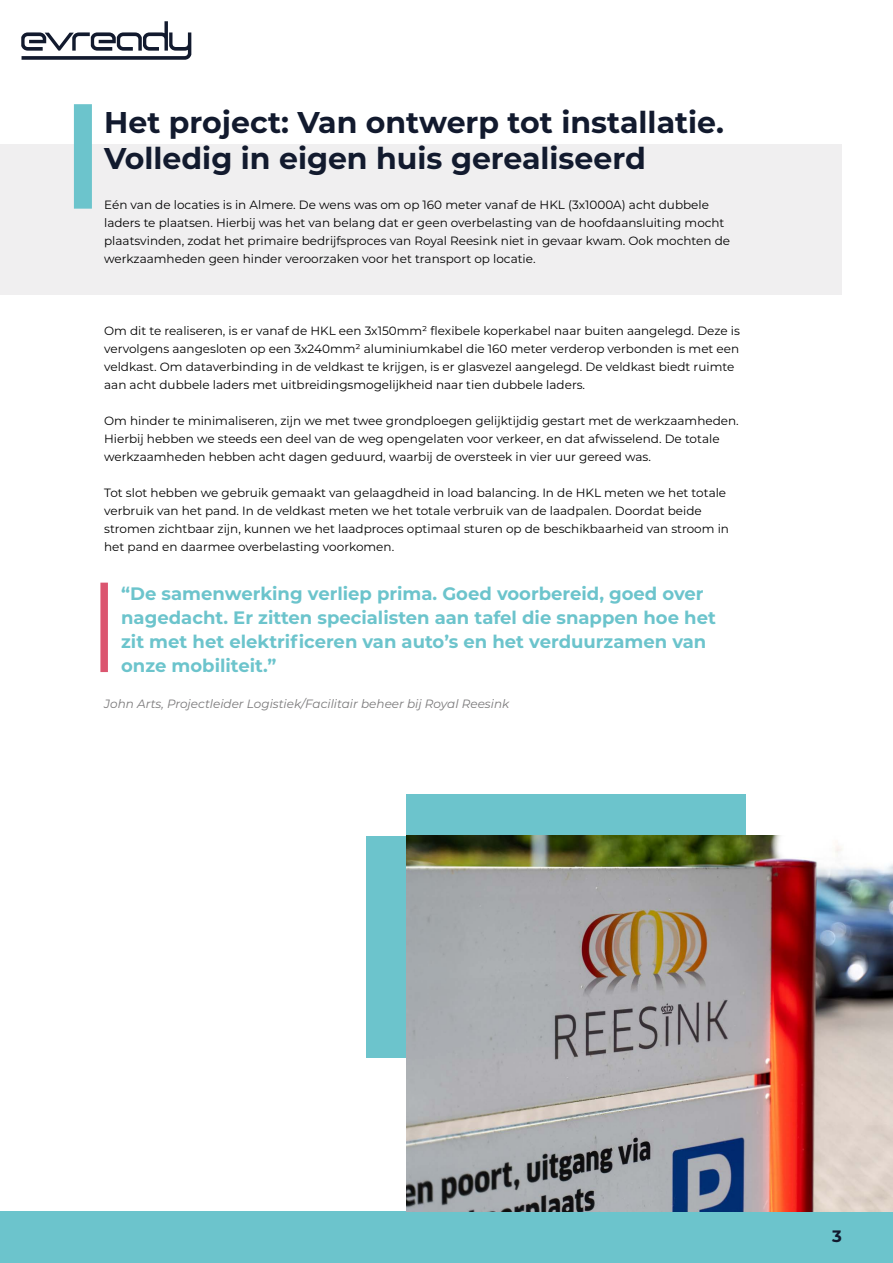
<style>
.page{position:relative;width:893px;height:1263px;background:#fff}
.page>*{position:absolute;margin:0;border:0;box-sizing:border-box;transform-origin:0 0}
.t1{font:700 30px/36px "Montserrat";color:#121a2e}
.t2{font:700 18px/24px "Montserrat";color:#6cc4cc}
.t3{font:700 16.5px "Montserrat";color:#121a2e}
.t4{font:12px/18px "Montserrat";color:#000}
.t5{font:italic 12px "Montserrat";color:#7a797a}
</style>
<div class="page">
<div style="left:0;top:1212px;width:893px;height:51px;background:#6cc4cc"></div>
<svg style="left:21px;top:21px;width:170px;height:39px"></svg>
<div style="left:406px;top:794px;width:340px;height:85px;background:#6cc4cc"></div>
<div style="left:366px;top:837px;width:340px;height:221px;background:#6cc4cc"></div>
<img style="left:406px;top:836px;width:487px;height:376px">
<div style="left:0;top:144px;width:842px;height:151px;background:#f0eff0"></div>
<div style="left:74px;top:104px;width:18px;height:105px;background:#6cc4cc"></div>
<div style="left:100px;top:583px;width:8px;height:89px;background:#db556f"></div>
<h1 class="t1" style="left:104px;top:103px;width:621px">Het project: Van ontwerp tot installatie.<br>Volledig in eigen huis gerealiseerd</h1>
<p class="t4" style="left:104px;top:195px;width:627px">Eén van de locaties is in Almere. De wens was om op 160 meter vanaf de HKL (3x1000A) acht dubbele laders te plaatsen. Hierbij was het van belang dat er geen overbelasting van de hoofdaansluiting mocht plaatsvinden, zodat het primaire bedrijfsproces van Royal Reesink niet in gevaar kwam. Ook mochten de werkzaamheden geen hinder veroorzaken voor het transport op locatie.</p>
<p class="t4" style="left:104px;top:321px;width:637px">Om dit te realiseren, is er vanaf de HKL een 3x150mm² flexibele koperkabel naar buiten aangelegd. Deze is vervolgens aangesloten op een 3x240mm² aluminiumkabel die 160 meter verderop verbonden is met een veldkast. Om dataverbinding in de veldkast te krijgen, is er glasvezel aangelegd. De veldkast biedt ruimte aan acht dubbele laders met uitbreidingsmogelijkheid naar tien dubbele laders.</p>
<p class="t4" style="left:104px;top:411px;width:636px">Om hinder te minimaliseren, zijn we met twee grondploegen gelijktijdig gestart met de werkzaamheden.<br>Hierbij hebben we steeds een deel van de weg opengelaten voor verkeer, en dat afwisselend. De totale werkzaamheden hebben acht dagen geduurd, waarbij de oversteek in vier uur gereed was.</p>
<p class="t4" style="left:104px;top:483px;width:626px">Tot slot hebben we gebruik gemaakt van gelaagdheid in load balancing. In de HKL meten we het totale verbruik van het pand. In de veldkast meten we het totale verbruik van de laadpalen. Doordat beide stromen zichtbaar zijn, kunnen we het laadproces optimaal sturen op de beschikbaarheid van stroom in het pand en daarmee overbelasting voorkomen.</p>
<h2 class="t2" style="left:121px;top:581px;width:596px">“De samenwerking verliep prima. Goed voorbereid, goed over nagedacht. Er zitten specialisten aan tafel die snappen hoe het zit met het elektrificeren van auto’s en het verduurzamen van onze mobiliteit.”</h2>
<p class="t5" style="left:104px;top:695px;width:407px">John Arts, Projectleider Logistiek/Facilitair beheer bij Royal Reesink</p>
<h3 class="t3" style="left:832px;top:1224px;width:11px">3</h3>
</div>
